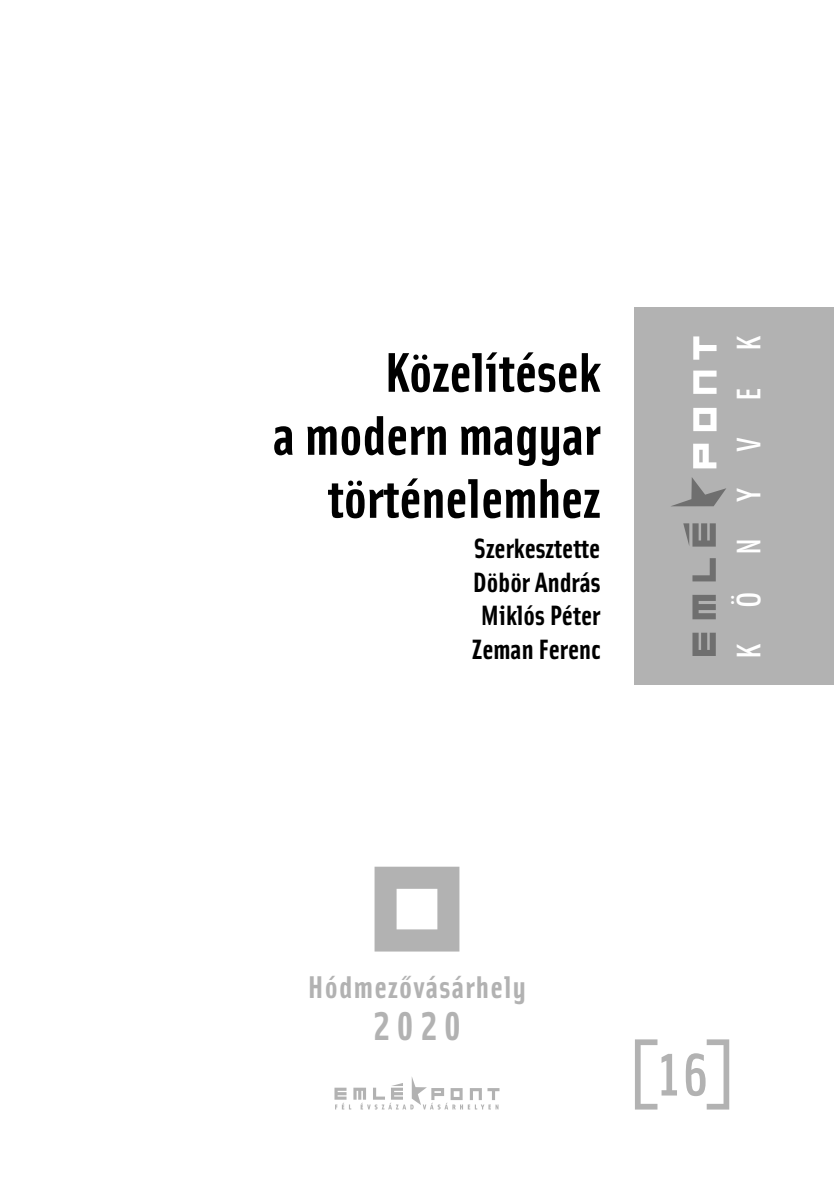
<style>
.page{position:relative;width:834px;height:1181px;background:#fff}
.page>*{position:absolute;margin:0;border:0;box-sizing:border-box;transform-origin:0 0}
.t1{font:60.38px "Solex Med M";color:#b2b2b2}
.t2{font:700 56px/63px "Solex M";color:#000;text-align:right}
.t3{font:700 40.25px "Solex M";color:#b2b2b2}
.t4{font:34.12px "Solex Med M";letter-spacing:1.055em;color:#fff}
.t5{font:700 31.5px "Solex M";letter-spacing:.04em;color:#b2b2b2}
.t6{font:700 28px/33.6px "Solex M";color:#000;text-align:center}
</style>
<div class="page">
<div style="left:634px;top:308px;width:199px;height:377px;background:#b2b2b2"></div>
<svg style="left:671px;top:477px;width:55px;height:179px"></svg>
<svg style="left:693px;top:336px;width:23px;height:132px"></svg>
<svg style="left:334px;top:1077px;width:165px;height:32px"></svg>
<svg style="left:374px;top:866px;width:85px;height:85px"></svg>
<svg style="left:635px;top:1039px;width:22px;height:70px"></svg>
<svg style="left:706px;top:1039px;width:23px;height:70px"></svg>
<h2 class="t2" style="left:273px;top:338px;width:329px">Közelítések<br>a modern magyar történelemhez</h2>
<p class="t6" style="left:472px;top:530px;width:130px">Szerkesztette<br>Döbör András<br>Miklós Péter<br>Zeman Ferenc</p>
<p class="t4" style="left:726px;top:659px;width:324px;rotate:-90deg">KÖNYVEK</p>
<p class="t5" style="left:308px;top:966px;width:220px">Hódmezővásárhely</p>
<h3 class="t3" style="left:372px;top:1000px;width:90px">2020</h3>
<h1 class="t1" style="left:655px;top:1035px;width:54px">16</h1>
</div>
